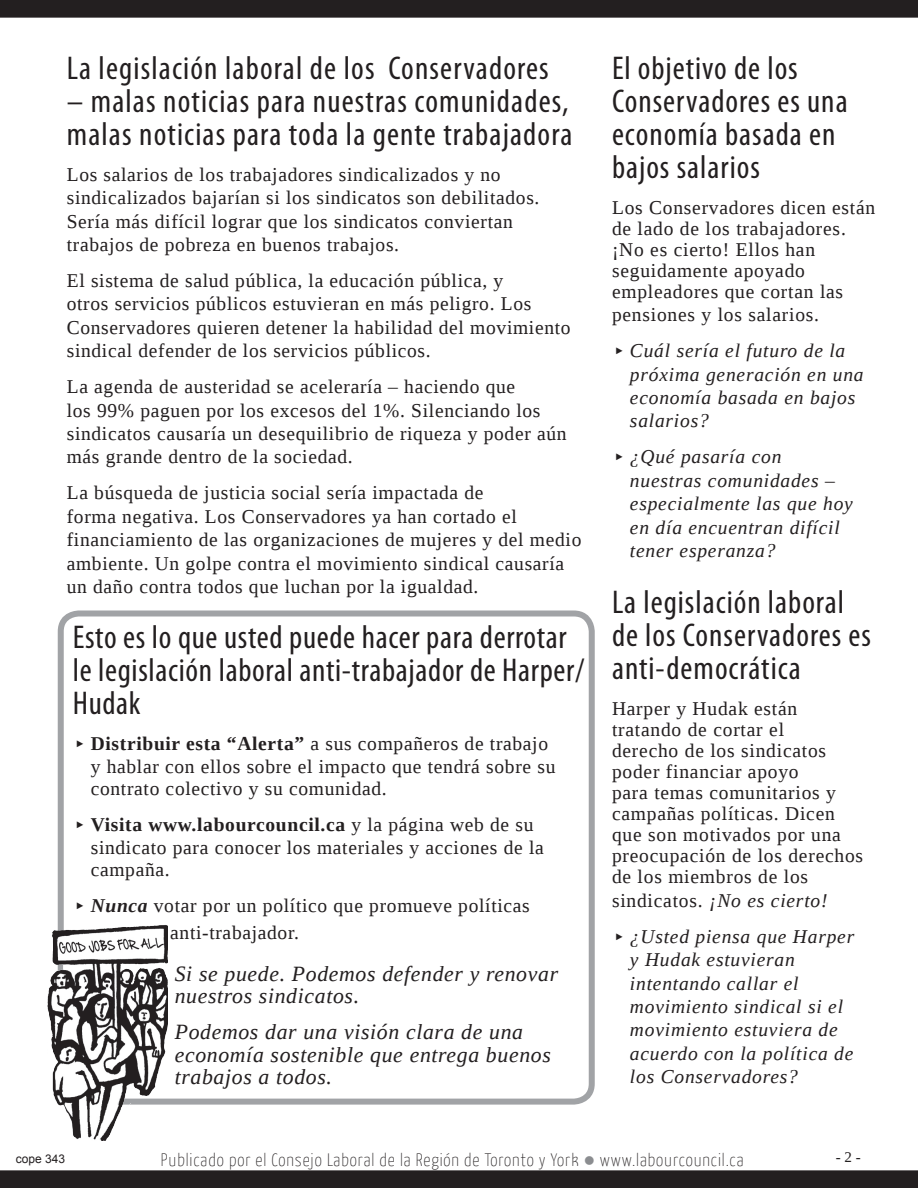
<style>
.page{position:relative;width:918px;height:1188px;background:#fff}
.page>*{position:absolute;margin:0;border:0;box-sizing:border-box;transform-origin:0 0}
.t1{font:condensed 33px/33px "Myriad Pro";letter-spacing:.03em;color:#231f20}
.t2{font:italic 21.75px/22.5px "Liberation Serif";letter-spacing:.03em;color:#231f20}
.t3{font:19.5px/23.4px "Liberation Serif";letter-spacing:.035em;color:#231f20}
.t4{font:italic 19.5px/23.4px "Liberation Serif";letter-spacing:.04em;color:#231f20}
.t5{font:100 18px "Yanone Kaffeesatz";letter-spacing:.05em;color:#231f20}
.t6{font:15px "Liberation Serif";color:#231f20}
.t7{font:12px "Arial";color:#231f20}
.s1{font-family:"Delicious"}
.s2{font-weight:700}
.s3{font-weight:700;font-style:italic}
.s4{font-style:italic}
.s5{font-family:"Delicious";font-style:normal}
.s6{font-style:normal}
.s7{color:#8b8d90}
</style>
<div class="page">
<img style="left:0;top:0;width:918px;height:1188px">
<div style="left:58px;top:610px;width:537px;height:495px;border:6px solid #a1a3a6;border-radius:18px"></div>
<img style="left:46px;top:925px;width:122px;height:215px">
<h1 class="t1" style="left:67px;top:51px;width:483px">La legislación laboral de los Conservadores</h1>
<h1 class="t1" style="left:67px;top:84px;width:507px">– malas noticias para nuestras comunidades, malas noticias para toda la gente trabajadora</h1>
<p class="t3" style="left:67px;top:162px;width:474px">Los salarios de los trabajadores sindicalizados y no sindicalizados bajarían si los sindicatos son debilitados.<br>Sería más difícil lograr que los sindicatos conviertan trabajos de pobreza en buenos trabajos.</p>
<p class="t3" style="left:67px;top:269px;width:505px">El sistema de salud pública, la educación pública, y<br>otros servicios públicos estuvieran en más peligro. Los Conservadores quieren detener la habilidad del movimiento sindical defender de los servicios públicos.</p>
<p class="t3" style="left:67px;top:375px;width:501px">La agenda de austeridad se aceleraría – haciendo que<br>los 99% paguen por los excesos del 1%. Silenciando los sindicatos causaría un desequilibrio de riqueza y poder aún más grande dentro de la sociedad.</p>
<p class="t3" style="left:67px;top:481px;width:516px">La búsqueda de justicia social sería impactada de<br>forma negativa. Los Conservadores ya han cortado el financiamiento de las organizaciones de mujeres y del medio ambiente. Un golpe contra el movimiento sindical causaría un daño contra todos que luchan por la igualdad.</p>
<h1 class="t1" style="left:73px;top:620px;width:513px">Esto es lo que usted puede hacer para derrotar le legislación laboral anti-trabajador de Harper/<br>Hudak</h1>
<p class="t3" style="left:91px;top:732px;width:466px;line-height:22.5px;text-indent:-15px"><span class="s1">π</span> <span class="s2">Distribuir esta “Alerta”</span> a sus compañeros de trabajo y hablar con ellos sobre el impacto que tendrá sobre su contrato colectivo y su comunidad.</p>
<p class="t3" style="left:91px;top:813px;width:455px;line-height:22.5px;text-indent:-15px"><span class="s1">π</span> <span class="s2">Visita www.labourcouncil.ca</span> y la página web de su sindicato para conocer los materiales y acciones de la campaña.</p>
<p class="t3" style="left:170px;top:892px;width:361px;line-height:27px;text-indent:-94px"><span class="s1">π</span> <span class="s3">Nunca</span> votar por un político que promueve políticas anti-trabajador.</p>
<p class="t2" style="left:175px;top:962px;width:385px">Si se puede. Podemos defender y renovar nuestros sindicatos.</p>
<p class="t2" style="left:175px;top:1021px;width:378px">Podemos dar una visión clara de una economía sostenible que entrega buenos trabajos a todos.</p>
<h1 class="t1" style="left:612px;top:51px;width:237px">El objetivo de los<br>Conservadores es una economía basada en bajos salarios</h1>
<p class="t3" style="left:612px;top:197px;width:265px;line-height:21px">Los Conservadores dicen están de lado de los trabajadores. ¡No es cierto! Ellos han seguidamente apoyado empleadores que cortan las</p>
<p class="t3" style="left:612px;top:297px;width:235px;line-height:36px">pensiones y los salarios.<br><span class="s1">π</span> <span class="s4">Cuál sería el futuro de la</span></p>
<p class="t4" style="left:630px;top:362px;width:235px">próxima generación en una economía basada en bajos salarios?</p>
<p class="t4" style="left:630px;top:445px;width:224px;text-indent:-15px"><span class="s5">π</span> ¿Qué pasaría con nuestras comunidades – especialmente las que hoy en día encuentran difícil tener esperanza?</p>
<h1 class="t1" style="left:612px;top:586px;width:260px">La legislación laboral de los Conservadores es anti-democrática</h1>
<p class="t3" style="left:612px;top:698px;width:253px;line-height:21px">Harper y Hudak están tratando de cortar el<br>derecho de los sindicatos poder financiar apoyo<br>para temas comunitarios y campañas políticas. Dicen que son motivados por una preocupación de los derechos de los miembros de los</p>
<p class="t4" style="left:612px;top:882px;width:244px;line-height:36px"><span class="s6">sindicatos.</span> ¡No es cierto!<br><span class="s5">π</span> ¿Usted piensa que Harper</p>
<p class="t4" style="left:630px;top:948px;width:225px">y Hudak estuvieran intentando callar el movimiento sindical si el movimiento estuviera de acuerdo con la política de los Conservadores?</p>
<p class="t7" style="left:16px;top:1151px;width:51px">cope 343</p>
<p class="t6" style="left:836px;top:1147px;width:26px">- 2 -</p>
<p class="t5" style="left:161px;top:1149px;width:584px">Publicado por el Consejo Laboral de la Región de Toronto y York <span class="s7">●</span> www.labourcouncil.ca</p>
</div>
